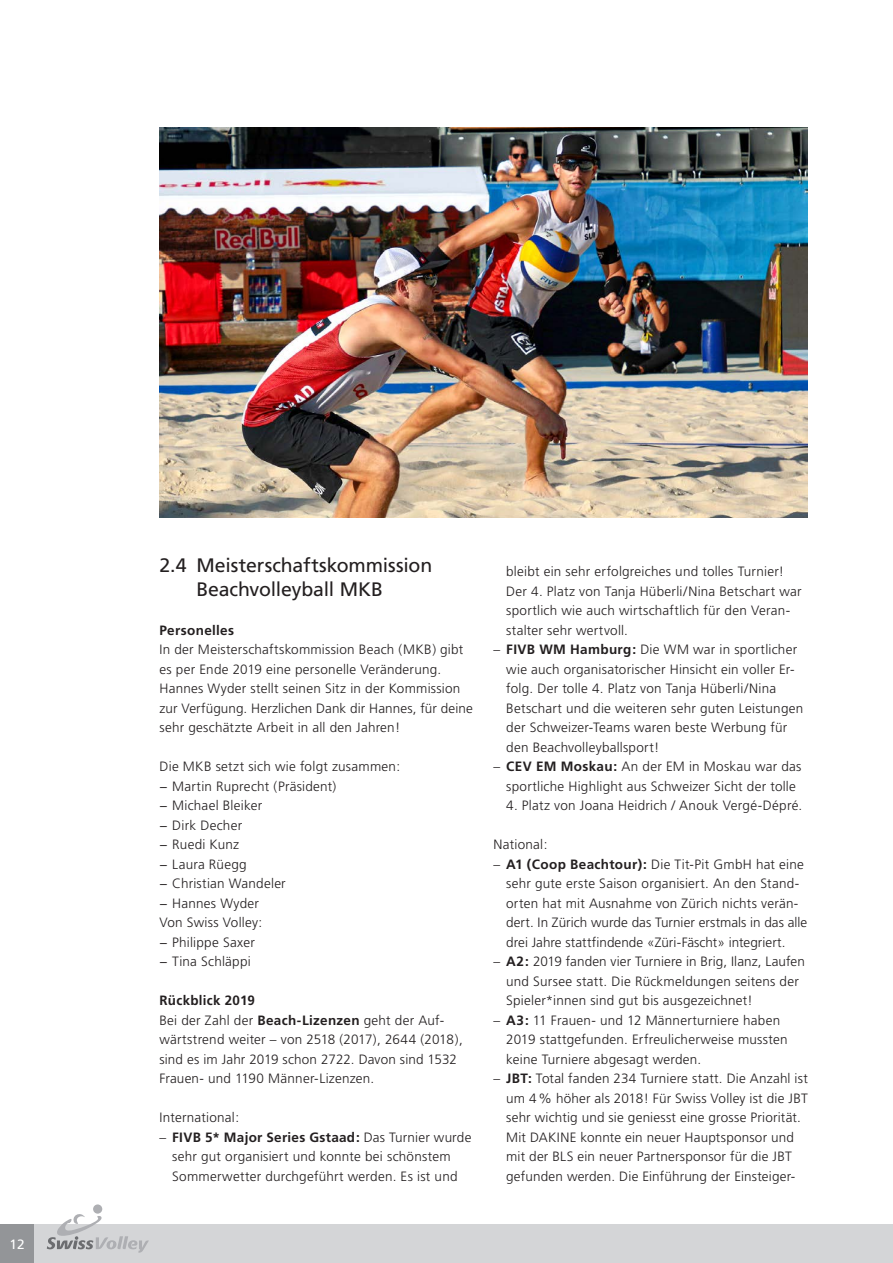
<style>
.page{position:relative;width:893px;height:1263px;background:#fff}
.page>*{position:absolute;margin:0;border:0;box-sizing:border-box;transform-origin:0 0}
.t1{font:19.5px/24px "Frutiger";letter-spacing:-.005em;color:#231f20}
.t2{font:300 13.5px/19.5px "Frutiger";letter-spacing:.015em;color:#231f20}
.t3{font:700 13.5px "Frutiger";letter-spacing:.025em;color:#231f20}
.t4{font:13.5px "Frutiger";color:#fff}
.s1{font-weight:700}
</style>
<div class="page">
<div style="left:0;top:1225px;width:893px;height:38px;background:#d4d5d7"></div>
<div style="left:0;top:1225px;width:34px;height:38px;background:#939598"></div>
<div style="left:93px;top:1204px;width:9px;height:9px;background:#aeafb3;border-radius:50%"></div>
<svg style="left:47px;top:1213px;width:102px;height:40px"></svg>
<img style="left:159px;top:128px;width:649px;height:390px">
<p class="t4" style="left:9px;top:1236px;width:17px">12</p>
<h1 class="t1" style="left:196px;top:553px;width:237px;text-indent:-37px">2.4 Meisterschaftskommission<br>Beachvolleyball MKB</h1>
<p class="t3" style="left:159px;top:622px;width:76px">Personelles</p>
<p class="t2" style="left:159px;top:640px;width:315px">In der Meisterschaftskommission Beach (MKB) gibt es per Ende 2019 eine personelle Veränderung.<br>Hannes Wyder stellt seinen Sitz in der Kommission zur Verfügung. Herzlichen Dank dir Hannes, für deine sehr geschätzte Arbeit in all den Jahren!</p>
<p class="t2" style="left:159px;top:757px;width:242px">Die MKB setzt sich wie folgt zusammen: − Martin Ruprecht (Präsident)<br>− Michael Bleiker<br>− Dirk Decher<br>− Ruedi Kunz<br>− Laura Rüegg<br>− Christian Wandeler<br>− Hannes Wyder<br>Von Swiss Volley:<br>− Philippe Saxer<br>− Tina Schläppi</p>
<p class="t2" style="left:159px;top:991px;width:305px"><span class="s1">Rückblick 2019<br></span>Bei der Zahl der <span class="s1">Beach-Lizenzen</span> geht der Auf&shy;wärtstrend weiter – von 2518 (2017), 2644 (2018), sind es im Jahr 2019 schon 2722. Davon sind 1532<br>Frauen- und 1190 Männer-Lizenzen.</p>
<p class="t2" style="left:159px;top:1108px;width:81px">International:</p>
<p class="t2" style="left:159px;top:1127px;width:313px;text-align:center">– <span class="s1">FIVB 5* Major Series Gstaad:</span> Das Turnier wurde sehr gut organisiert und konnte bei schönstem<br>Sommerwetter durchgeführt werden. Es ist und</p>
<p class="t2" style="left:506px;top:562px;width:297px">bleibt ein sehr erfolgreiches und tolles Turnier!<br>Der 4. Platz von Tanja Hüberli/Nina Betschart war sportlich wie auch wirtschaftlich für den Veran&shy;stalter sehr wertvoll.</p>
<p class="t2" style="left:506px;top:640px;width:299px;text-indent:-13px">– <span class="s1">FIVB WM Hamburg:</span> Die WM war in sportlicher wie auch organisatorischer Hinsicht ein voller Er&shy;folg. Der tolle 4. Platz von Tanja Hüberli/Nina Betschart und die weiteren sehr guten Leistungen der Schweizer-Teams waren beste Werbung für den Beachvolleyballsport!</p>
<p class="t2" style="left:493px;top:757px;width:309px;text-align:center">– <span class="s1">CEV EM Moskau:</span> An der EM in Moskau war das sportliche Highlight aus Schweizer Sicht der tolle</p>
<p class="t2" style="left:506px;top:796px;width:297px">4. Platz von Joana Heidrich / Anouk Vergé-Dépré.</p>
<p class="t2" style="left:493px;top:835px;width:56px">National:</p>
<p class="t2" style="left:506px;top:854px;width:303px;text-indent:-13px">– <span class="s1">A1 (Coop Beachtour):</span> Die Tit-Pit GmbH hat eine sehr gute erste Saison organisiert. An den Stand&shy;orten hat mit Ausnahme von Zürich nichts verän&shy;dert. In Zürich wurde das Turnier erstmals in das alle drei Jahre stattfindende «Züri-Fäscht» integriert.</p>
<p class="t2" style="left:506px;top:951px;width:300px;text-indent:-13px">– <span class="s1">A2:</span> 2019 fanden vier Turniere in Brig, Ilanz, Laufen und Sursee statt. Die Rückmeldungen seitens der<br>Spieler*innen sind gut bis ausgezeichnet!</p>
<p class="t2" style="left:506px;top:1010px;width:283px;text-indent:-13px">– <span class="s1">A3:</span> 11 Frauen- und 12 Männerturniere haben<br>2019 stattgefunden. Erfreulicherweise mussten keine Turniere abgesagt werden.</p>
<p class="t2" style="left:506px;top:1068px;width:303px;text-indent:-13px">– <span class="s1">JBT:</span> Total fanden 234 Turniere statt. Die Anzahl ist um 4% höher als 2018! Für Swiss Volley ist die JBT sehr wichtig und sie geniesst eine grosse Priorität.<br>Mit DAKINE konnte ein neuer Hauptsponsor und mit der BLS ein neuer Partnersponsor für die JBT gefunden werden. Die Einführung der Einsteiger-</p>
</div>
